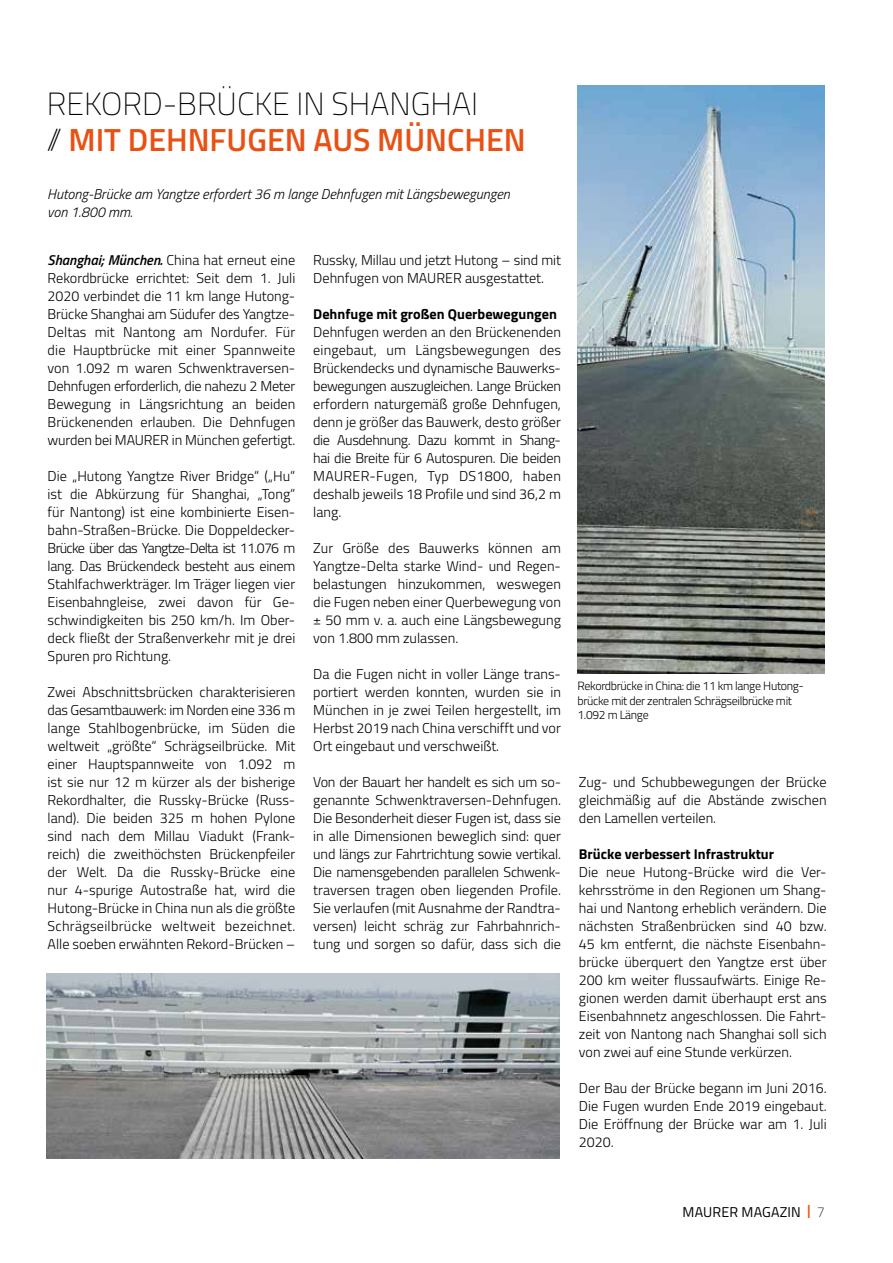
<style>
.page{position:relative;width:893px;height:1263px;background:#fff}
.page>*{position:absolute;margin:0;border:0;box-sizing:border-box;transform-origin:0 0}
.t1{font:100 31.95px/36px "Titillium";color:#000}
.t2{font:300 14.25px/18px "Titillium";color:#000;text-align:justify}
.t3{font:italic 300 14.25px/18px "Titillium";color:#000}
.t4{font:700 14.25px "Titillium";color:#000}
.t5{font:14.25px "Titillium";letter-spacing:.01em;color:#000}
.t6{font:300 12px/14.4px "Titillium";letter-spacing:-.025em;color:#000}
.s1{font-weight:600;color:#e85113}
.s2{font-family:"Titillium Web";font-weight:600;font-style:italic}
.s3{font-weight:100}
</style>
<div class="page">
<img style="left:577px;top:85px;width:248px;height:588px">
<img style="left:46px;top:973px;width:514px;height:185px">
<h1 class="t1" style="left:47px;top:84px;width:481px">REKORD-BRÜCKE IN SHANGHAI<br>// <span class="s1">MIT DEHNFUGEN AUS MÜNCHEN</span></h1>
<p class="t3" style="left:47px;top:184px;width:464px">Hutong-Brücke am Yangtze erfordert 36 m lange Dehnfugen mit Längsbewegungen von 1.800 mm.</p>
<p class="t2" style="left:48px;top:250px;width:249px"><span class="s2">Shanghai; München.</span> China hat erneut eine Rekordbrücke errichtet: Seit dem 1. Juli 2020 verbindet die 11 km lange Hutong-Brücke Shanghai am Südufer des Yangtze-Deltas mit Nantong am Nordufer. Für die Hauptbrücke mit einer Spannweite von 1.092 m waren Schwenktraversen-Dehnfugen erforderlich, die nahezu 2 Meter Bewegung in Längsrichtung an beiden Brückenenden erlauben. Die Dehnfugen wurden bei MAURER in München gefertigt.</p>
<p class="t2" style="left:48px;top:466px;width:249px">Die „Hutong Yangtze River Bridge“ („Hu“ ist die Abkürzung für Shanghai, „Tong“ für Nantong) ist eine kombinierte Eisen&shy;bahn-Straßen-Brücke. Die Doppeldecker-Brücke über das Yangtze-Delta ist 11.076 m lang. Das Brückendeck besteht aus einem Stahlfachwerkträger. Im Träger liegen vier Eisenbahngleise, zwei davon für Ge&shy;schwindigkeiten bis 250 km/h. Im Ober&shy;deck fließt der Straßenverkehr mit je drei Spuren pro Richtung.</p>
<p class="t2" style="left:48px;top:682px;width:249px">Zwei Abschnittsbrücken charakterisieren das Gesamtbauwerk: im Norden eine 336 m lange Stahlbogenbrücke, im Süden die weltweit „größte“ Schrägseilbrücke. Mit einer Hauptspannweite von 1.092 m ist sie nur 12 m kürzer als der bisherige Rekordhalter, die Russky-Brücke (Russ&shy;land). Die beiden 325 m hohen Pylone sind nach dem Millau Viadukt (Frank&shy;reich) die zweithöchsten Brückenpfeiler der Welt. Da die Russky-Brücke eine nur 4-spurige Autostraße hat, wird die Hutong-Brücke in China nun als die größte Schrägseilbrücke weltweit bezeichnet.<br>Alle soeben erwähnten Rekord-Brücken –</p>
<p class="t2" style="left:313px;top:250px;width:249px">Russky, Millau und jetzt Hutong – sind mit<br>Dehnfugen von MAURER ausgestattet.</p>
<p class="t4" style="left:313px;top:303px;width:245px">Dehnfuge mit großen Querbewegungen</p>
<p class="t2" style="left:313px;top:322px;width:249px">Dehnfugen werden an den Brückenenden eingebaut, um Längsbewegungen des Brückendecks und dynamische Bauwerks&shy;bewegungen auszugleichen. Lange Brücken erfordern naturgemäß große Dehnfugen, denn je größer das Bauwerk, desto größer die Ausdehnung. Dazu kommt in Shang&shy;hai die Breite für 6 Autospuren. Die beiden MAURER-Fugen, Typ DS1800, haben deshalb jeweils 18 Profile und sind 36,2 m lang.</p>
<p class="t2" style="left:313px;top:538px;width:249px">Zur Größe des Bauwerks können am Yangtze-Delta starke Wind- und Regen&shy;belastungen hinzukommen, weswegen die Fugen neben einer Querbewegung von ± 50 mm v. a. auch eine Längsbewegung von 1.800 mm zulassen.</p>
<p class="t2" style="left:313px;top:664px;width:249px">Da die Fugen nicht in voller Länge trans&shy;portiert werden konnten, wurden sie in München in je zwei Teilen hergestellt, im Herbst 2019 nach China verschifft und vor Ort eingebaut und verschweißt.</p>
<p class="t2" style="left:313px;top:772px;width:249px">Von der Bauart her handelt es sich um so&shy;genannte Schwenktraversen-Dehnfugen.<br>Die Besonderheit dieser Fugen ist, dass sie in alle Dimensionen beweglich sind: quer und längs zur Fahrtrichtung sowie vertikal.<br>Die namensgebenden parallelen Schwenk&shy;traversen tragen oben liegenden Profile.<br>Sie verlaufen (mit Ausnahme der Randtra&shy;versen) leicht schräg zur Fahrbahnrich&shy;tung und sorgen so dafür, dass sich die</p>
<p class="t2" style="left:579px;top:772px;width:249px">Zug- und Schubbewegungen der Brücke gleichmäßig auf die Abstände zwischen den Lamellen verteilen.</p>
<p class="t6" style="left:577px;top:678px;width:228px">Rekordbrücke in China: die 11 km lange Hutong&shy;brücke mit der zentralen Schrägseilbrücke mit<br>1.092 m Länge</p>
<p class="t4" style="left:579px;top:843px;width:197px">Brücke verbessert Infrastruktur</p>
<p class="t2" style="left:579px;top:862px;width:249px">Die neue Hutong-Brücke wird die Ver&shy;kehrsströme in den Regionen um Shang&shy;hai und Nantong erheblich verändern. Die nächsten Straßenbrücken sind 40 bzw.<br>45 km entfernt, die nächste Eisenbahn&shy;brücke überquert den Yangtze erst über 200 km weiter flussaufwärts. Einige Re&shy;gionen werden damit überhaupt erst ans Eisenbahnnetz angeschlossen. Die Fahrt&shy;zeit von Nantong nach Shanghai soll sich von zwei auf eine Stunde verkürzen.</p>
<p class="t2" style="left:579px;top:1078px;width:249px">Der Bau der Brücke begann im Juni 2016.<br>Die Fugen wurden Ende 2019 eingebaut.<br>Die Eröffnung der Brücke war am 1. Juli 2020.</p>
<p class="t5" style="left:683px;top:1201px;width:144px">MAURER MAGAZIN <span class="s1">|</span> <span class="s3">7</span></p>
</div>
